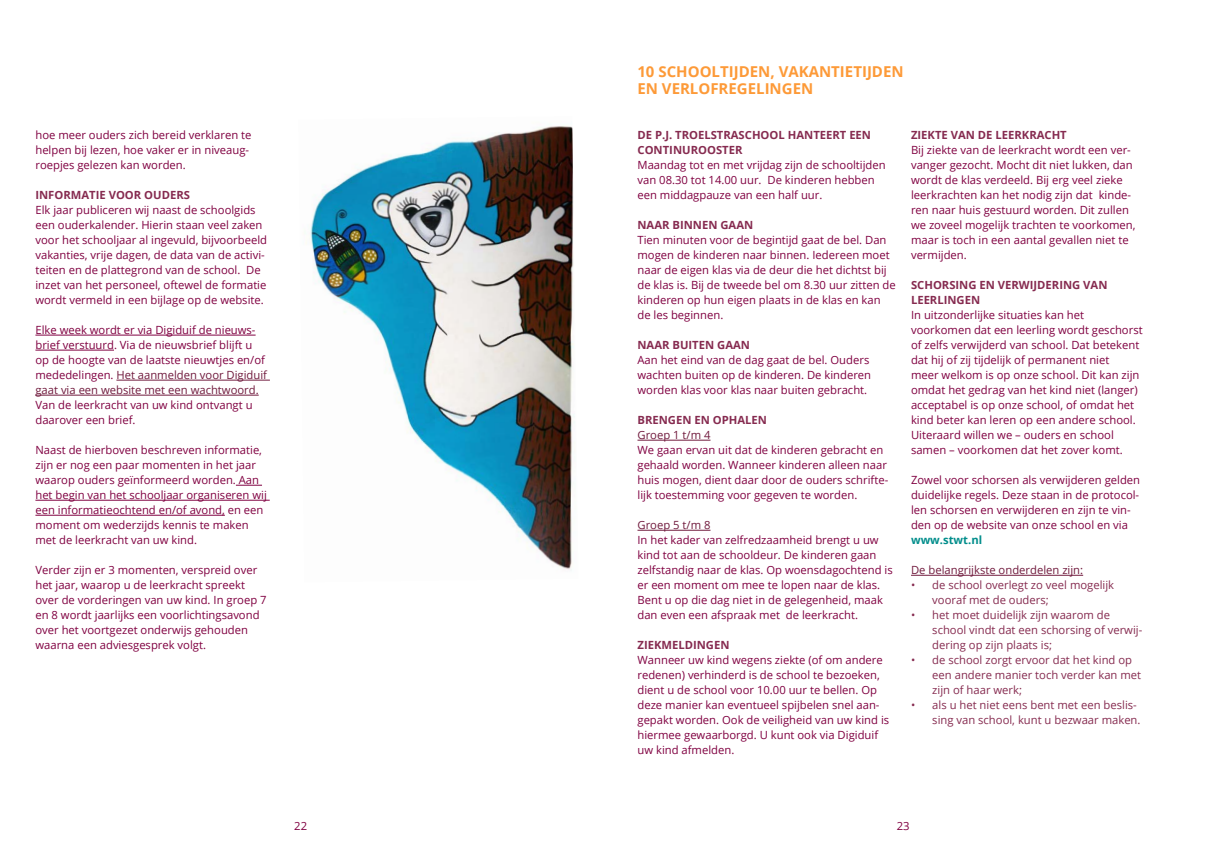
<style>
.page{position:relative;width:1205px;height:851px;background:#fff}
.page>*{position:absolute;margin:0;border:0;box-sizing:border-box;transform-origin:0 0}
.t1{font:700 15px/17.5px "Open Sans";color:#fd9a38}
.t2{font:11.25px/15px "Open Sans";color:#800041}
.t3{font:11.25px/15px "Open Sans";color:#862b50}
.t4{font:700 11.25px/15px "Open Sans";color:#862b50}
.t5{font:11.25px "Open Sans";color:#711b3e}
.t6{font:700 11.25px "Open Sans";color:#008d8b}
.s1{color:#711b3e}
</style>
<div class="page">
<hr style="left:35px;top:335px;width:221px;height:1px;background:#800041">
<hr style="left:35px;top:350px;width:79px;height:1px;background:#800041">
<hr style="left:116px;top:380px;width:154px;height:1px;background:#711b3e">
<hr style="left:35px;top:395px;width:224px;height:1px;background:#711b3e">
<svg style="left:236px;top:485px;width:26px;height:1px"></svg>
<hr style="left:35px;top:500px;width:235px;height:1px;background:#800041">
<hr style="left:35px;top:515px;width:190px;height:1px;background:#800041">
<hr style="left:637px;top:440px;width:73px;height:1px;background:#711b3e">
<hr style="left:637px;top:530px;width:73px;height:1px;background:#711b3e">
<hr style="left:911px;top:575px;width:172px;height:1px;background:#711b3e">
<img style="left:306px;top:126px;width:269px;height:443px">
<p class="t2" style="left:35px;top:127px;width:217px">hoe meer ouders zich bereid verklaren te helpen bij lezen, hoe vaker er in niveaug&shy;roepjes gelezen kan worden.</p>
<p class="t4" style="left:35px;top:187px;width:156px">INFORMATIE VOOR OUDERS</p>
<p class="t2" style="left:35px;top:202px;width:233px">Elk jaar publiceren wij naast de schoolgids een ouderkalender. Hierin staan veel zaken voor het schooljaar al ingevuld, bijvoorbeeld vakanties, vrije dagen, de data van de activi&shy;teiten en de plattegrond van de school. De inzet van het personeel, oftewel de formatie wordt vermeld in een bijlage op de website.</p>
<p class="t2" style="left:35px;top:322px;width:233px">Elke week wordt er via Digiduif de nieuws&shy;brief verstuurd. Via de nieuwsbrief blijft u op de hoogte van de laatste nieuwtjes en/of mededelingen. <span class="s1">Het aanmelden voor Digiduif gaat via een website met een wachtwoord.</span></p>
<p class="t2" style="left:35px;top:397px;width:219px">Van de leerkracht van uw kind ontvangt u daarover een brief.</p>
<p class="t2" style="left:35px;top:442px;width:233px">Naast de hierboven beschreven informatie, zijn er nog een paar momenten in het jaar waarop ouders geïnformeerd worden. Aan het begin van het schooljaar organiseren wij een informatieochtend en/of avond, en een moment om wederzijds kennis te maken met de leerkracht van uw kind.</p>
<p class="t2" style="left:35px;top:562px;width:233px">Verder zijn er 3 momenten, verspreid over het jaar, waarop u de leerkracht spreekt over de vorderingen van uw kind. In groep 7 en 8 wordt jaarlijks een voorlichtingsavond over het voortgezet onderwijs gehouden waarna een adviesgesprek volgt.</p>
<h1 class="t1" style="left:637px;top:62px;width:268px">10 SCHOOLTIJDEN, VAKANTIETIJDEN<br>EN VERLOFREGELINGEN</h1>
<p class="t4" style="left:637px;top:127px;width:235px">DE P.J. TROELSTRASCHOOL HANTEERT EEN<br>CONTINUROOSTER</p>
<p class="t2" style="left:637px;top:157px;width:250px">Maandag tot en met vrijdag zijn de schooltijden van 08.30 tot 14.00 uur. De kinderen hebben een middagpauze van een half uur.</p>
<p class="t4" style="left:637px;top:217px;width:117px">NAAR BINNEN GAAN</p>
<p class="t2" style="left:637px;top:232px;width:260px">Tien minuten voor de begintijd gaat de bel. Dan mogen de kinderen naar binnen. Iedereen moet naar de eigen klas via de deur die het dichtst bij de klas is. Bij de tweede bel om 8.30 uur zitten de kinderen op hun eigen plaats in de klas en kan de les beginnen.</p>
<p class="t4" style="left:637px;top:337px;width:114px">NAAR BUITEN GAAN</p>
<p class="t2" style="left:637px;top:352px;width:235px">Aan het eind van de dag gaat de bel. Ouders wachten buiten op de kinderen. De kinderen worden klas voor klas naar buiten gebracht.</p>
<p class="t4" style="left:637px;top:412px;width:131px">BRENGEN EN OPHALEN</p>
<p class="t5" style="left:637px;top:427px;width:74px">Groep 1 t/m 4</p>
<p class="t2" style="left:637px;top:442px;width:252px">We gaan ervan uit dat de kinderen gebracht en gehaald worden. Wanneer kinderen alleen naar huis mogen, dient daar door de ouders schrifte&shy;lijk toestemming voor gegeven te worden.</p>
<p class="t5" style="left:637px;top:517px;width:74px">Groep 5 t/m 8</p>
<p class="t2" style="left:637px;top:532px;width:257px">In het kader van zelfredzaamheid brengt u uw kind tot aan de schooldeur. De kinderen gaan zelfstandig naar de klas. Op woensdagochtend is er een moment om mee te lopen naar de klas.<br>Bent u op die dag niet in de gelegenheid, maak dan even een afspraak met de leerkracht.</p>
<p class="t4" style="left:637px;top:637px;width:94px">ZIEKMELDINGEN</p>
<p class="t2" style="left:637px;top:652px;width:253px">Wanneer uw kind wegens ziekte (of om andere redenen) verhinderd is de school te bezoeken, dient u de school voor 10.00 uur te bellen. Op deze manier kan eventueel spijbelen snel aan&shy;gepakt worden. Ook de veiligheid van uw kind is hiermee gewaarborgd. U kunt ook via Digiduif uw kind afmelden.</p>
<p class="t4" style="left:911px;top:127px;width:157px">ZIEKTE VAN DE LEERKRACHT</p>
<p class="t2" style="left:911px;top:142px;width:226px">Bij ziekte van de leerkracht wordt een ver&shy;vanger gezocht. Mocht dit niet lukken, dan wordt de klas verdeeld. Bij erg veel zieke leerkrachten kan het nodig zijn dat kinde&shy;ren naar huis gestuurd worden. Dit zullen we zoveel mogelijk trachten te voorkomen, maar is toch in een aantal gevallen niet te vermijden.</p>
<p class="t4" style="left:911px;top:277px;width:198px">SCHORSING EN VERWIJDERING VAN<br>LEERLINGEN</p>
<p class="t2" style="left:911px;top:307px;width:233px">In uitzonderlijke situaties kan het voorkomen dat een leerling wordt geschorst of zelfs verwijderd van school. Dat betekent dat hij of zij tijdelijk of permanent niet<br>meer welkom is op onze school. Dit kan zijn omdat het gedrag van het kind niet (langer) acceptabel is op onze school, of omdat het kind beter kan leren op een andere school.<br>Uiteraard willen we – ouders en school samen – voorkomen dat het zover komt.</p>
<p class="t2" style="left:911px;top:472px;width:231px">Zowel voor schorsen als verwijderen gelden duidelijke regels. Deze staan in de protocol&shy;len schorsen en verwijderen en zijn te vin&shy;den op de website van onze school en via</p>
<p class="t6" style="left:911px;top:532px;width:73px">www.stwt.nl</p>
<p class="t5" style="left:911px;top:562px;width:174px">De belangrijkste onderdelen zijn:</p>
<p class="t3" style="left:932px;top:577px;width:183px;text-indent:-21px">• de school overlegt zo veel mogelijk vooraf met de ouders;</p>
<p class="t3" style="left:932px;top:607px;width:212px;text-indent:-21px">• het moet duidelijk zijn waarom de school vindt dat een schorsing of verwij&shy;dering op zijn plaats is;</p>
<p class="t3" style="left:932px;top:652px;width:210px;text-indent:-21px">• de school zorgt ervoor dat het kind op een andere manier toch verder kan met zijn of haar werk;</p>
<p class="t3" style="left:932px;top:697px;width:210px;text-indent:-21px">• als u het niet eens bent met een beslis&shy;sing van school, kunt u bezwaar maken.</p>
<p class="t2" style="left:294px;top:817px;width:14px">22</p>
<p class="t2" style="left:897px;top:817px;width:14px">23</p>
</div>
